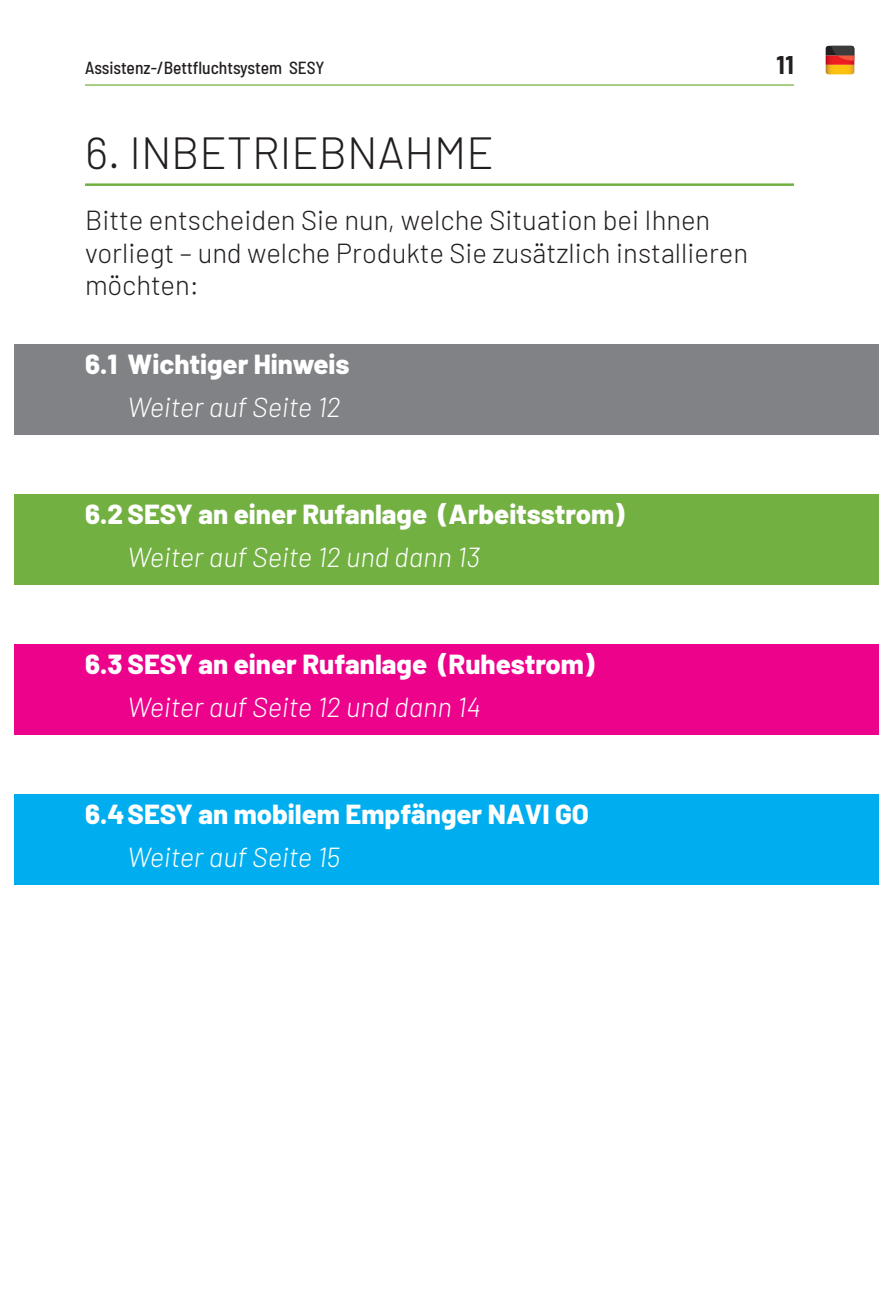
<style>
.page{position:relative;width:879px;height:1304px;background:#fff}
.page>*{position:absolute;margin:0;border:0;box-sizing:border-box;transform-origin:0 0}
.t1{font:300 45px "Barlow";color:#231f20}
.t2{font:800 27.5px "Barlow";color:#fff}
.t3{font:300 27.5px/32.5px "Barlow";color:#231f20}
.t4{font:italic 300 27.5px "Barlow";color:#fff}
.t5{font:700 25px "Barlow";color:#231f20}
.t6{font:500 semi-condensed 17.5px "Barlow";color:#231f20}
</style>
<div class="page">
<hr style="left:85px;top:84px;width:709px;height:2px;background:#73b042">
<div style="left:14px;top:794px;width:865px;height:90px;background:#00aeef"></div>
<div style="left:14px;top:644px;width:865px;height:90px;background:#ed028c"></div>
<div style="left:14px;top:494px;width:865px;height:90px;background:#73b042"></div>
<div style="left:14px;top:344px;width:865px;height:90px;background:#808285"></div>
<hr style="left:85px;top:183px;width:709px;height:3px;background:#73b042">
<svg style="left:825px;top:46px;width:29px;height:28px"></svg>
<p class="t6" style="left:85px;top:55px;width:241px">Assistenz-/Bettfluchtsystem SESY</p>
<p class="t5" style="left:776px;top:47px;width:19px">11</p>
<h1 class="t1" style="left:85px;top:121px;width:410px">6. INBETRIEBNAHME</h1>
<p class="t3" style="left:85px;top:202px;width:664px">Bitte entscheiden Sie nun, welche Situation bei Ihnen vorliegt – und welche Produkte Sie zusätzlich installieren möchten:</p>
<p class="t2" style="left:85px;top:344px;width:266px">6.1 Wichtiger Hinweis</p>
<p class="t4" style="left:128px;top:387px;width:215px">Weiter auf Seite 12</p>
<p class="t2" style="left:85px;top:494px;width:541px">6.2 SESY an einer Rufanlage (Arbeitsstrom)</p>
<p class="t4" style="left:128px;top:537px;width:354px">Weiter auf Seite 12 und dann 13</p>
<p class="t2" style="left:85px;top:644px;width:511px">6.3 SESY an einer Rufanlage (Ruhestrom)</p>
<p class="t4" style="left:128px;top:687px;width:355px">Weiter auf Seite 12 und dann 14</p>
<p class="t2" style="left:85px;top:794px;width:505px">6.4SESY an mobilem Empfänger NAVI GO</p>
<p class="t4" style="left:128px;top:837px;width:214px">Weiter auf Seite 15</p>
</div>
